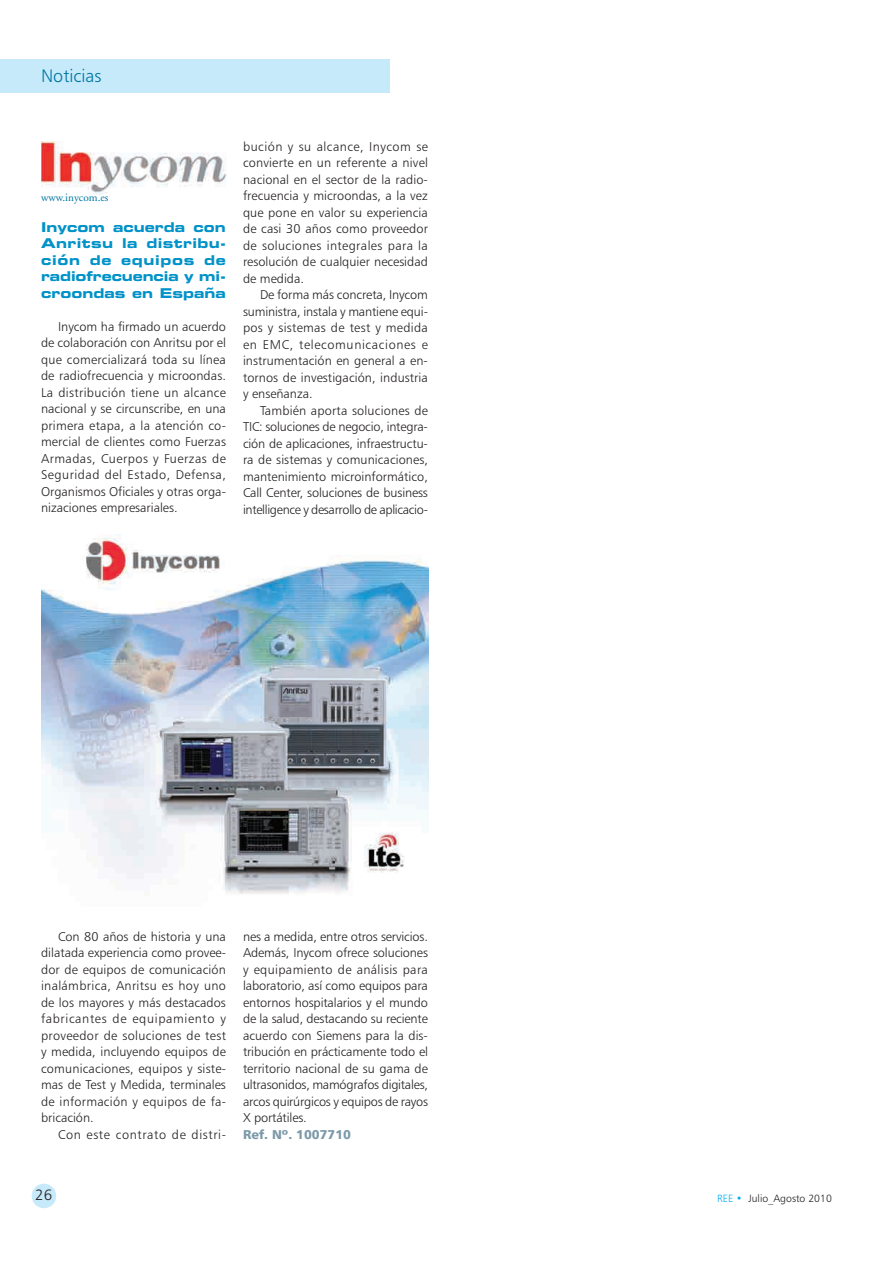
<style>
.page{position:relative;width:890px;height:1261px;background:#fff}
.page>*{position:absolute;margin:0;border:0;box-sizing:border-box;transform-origin:0 0}
.t1{font:18px "Humanist 777 BT Light B";color:#0076a3}
.t2{font:15px "Humanist 777 BT Light B";color:#231f20}
.t3{font:13.5px/16.5px "Eurostile Bold Extended Two";color:#0092c8;text-align:justify}
.t4{font:12.75px/16.5px "Humanist 777 BT Light B";color:#231f20;text-align:justify}
.t5{font:12.75px "Humanist 777 BT Light B";letter-spacing:.045em;color:#231f20}
.t6{font:12.75px "Humanist 777 BT Black B";color:#7b99a9}
.t7{font:11.25px "Adobe Garamond";color:#0076a3}
.t8{font:10.5px "Humanist 777 BT Light B";color:#231f20}
.s1{color:#00aeef}
</style>
<div class="page">
<div style="left:32px;top:1183px;width:24px;height:25px;background:#c6eafa;border-radius:50%"></div>
<div style="left:0;top:60px;width:390px;height:33px;background:#c6eafa"></div>
<img style="left:41px;top:141px;width:185px;height:54px">
<img style="left:41px;top:534px;width:387px;height:360px">
<h1 class="t1" style="left:41px;top:68px;width:62px">Noticias</h1>
<p class="t7" style="left:41px;top:193px;width:69px">www.inycom.es</p>
<p class="t3" style="left:41px;top:220px;width:186px">Inycom acuerda con Anritsu la distribu&shy;ción de equipos de radiofrecuencia y mi&shy;croondas en España</p>
<p class="t4" style="left:41px;top:319px;width:186px;text-indent:17px">Inycom ha firmado un acuerdo de colaboración con Anritsu por el que comercializará toda su línea de radiofrecuencia y microondas.<br>La distribución tiene un alcance nacional y se circunscribe, en una primera etapa, a la atención co&shy;mercial de clientes como Fuerzas Armadas, Cuerpos y Fuerzas de Seguridad del Estado, Defensa, Organismos Oficiales y otras orga&shy;nizaciones empresariales.</p>
<p class="t4" style="left:243px;top:139px;width:186px">bución y su alcance, Inycom se convierte en un referente a nivel nacional en el sector de la radio&shy;frecuencia y microondas, a la vez que pone en valor su experiencia de casi 30 años como proveedor de soluciones integrales para la resolución de cualquier necesidad de medida.</p>
<p class="t4" style="left:243px;top:287px;width:186px;text-indent:17px">De forma más concreta, Inycom suministra, instala y mantiene equi&shy;pos y sistemas de test y medida en EMC, telecomunicaciones e instrumentación en general a en&shy;tornos de investigación, industria y enseñanza.</p>
<p class="t4" style="left:243px;top:403px;width:186px;text-indent:17px">También aporta soluciones de TIC: soluciones de negocio, integra&shy;ción de aplicaciones, infraestructu&shy;ra de sistemas y comunicaciones, mantenimiento microinformático, Call Center, soluciones de business intelligence y desarrollo de aplicacio-</p>
<p class="t4" style="left:41px;top:928px;width:186px;text-indent:17px">Con 80 años de historia y una dilatada experiencia como provee&shy;dor de equipos de comunicación inalámbrica, Anritsu es hoy uno de los mayores y más destacados fabricantes de equipamiento y proveedor de soluciones de test y medida, incluyendo equipos de comunicaciones, equipos y siste&shy;mas de Test y Medida, terminales de información y equipos de fa&shy;bricación.</p>
<p class="t5" style="left:58px;top:1129px;width:169px">Con este contrato de distri-</p>
<p class="t4" style="left:243px;top:928px;width:186px">nes a medida, entre otros servicios.<br>Además, Inycom ofrece soluciones y equipamiento de análisis para laboratorio, así como equipos para entornos hospitalarios y el mundo de la salud, destacando su reciente acuerdo con Siemens para la dis&shy;tribución en prácticamente todo el territorio nacional de su gama de ultrasonidos, mamógrafos digitales, arcos quirúrgicos y equipos de rayos X portátiles.</p>
<p class="t6" style="left:243px;top:1129px;width:110px">Ref. Nº. 1007710</p>
<p class="t2" style="left:35px;top:1188px;width:18px">26</p>
<p class="t8" style="left:717px;top:1194px;width:116px"><span class="s1">REE •</span> Julio_Agosto 2010</p>
</div>
